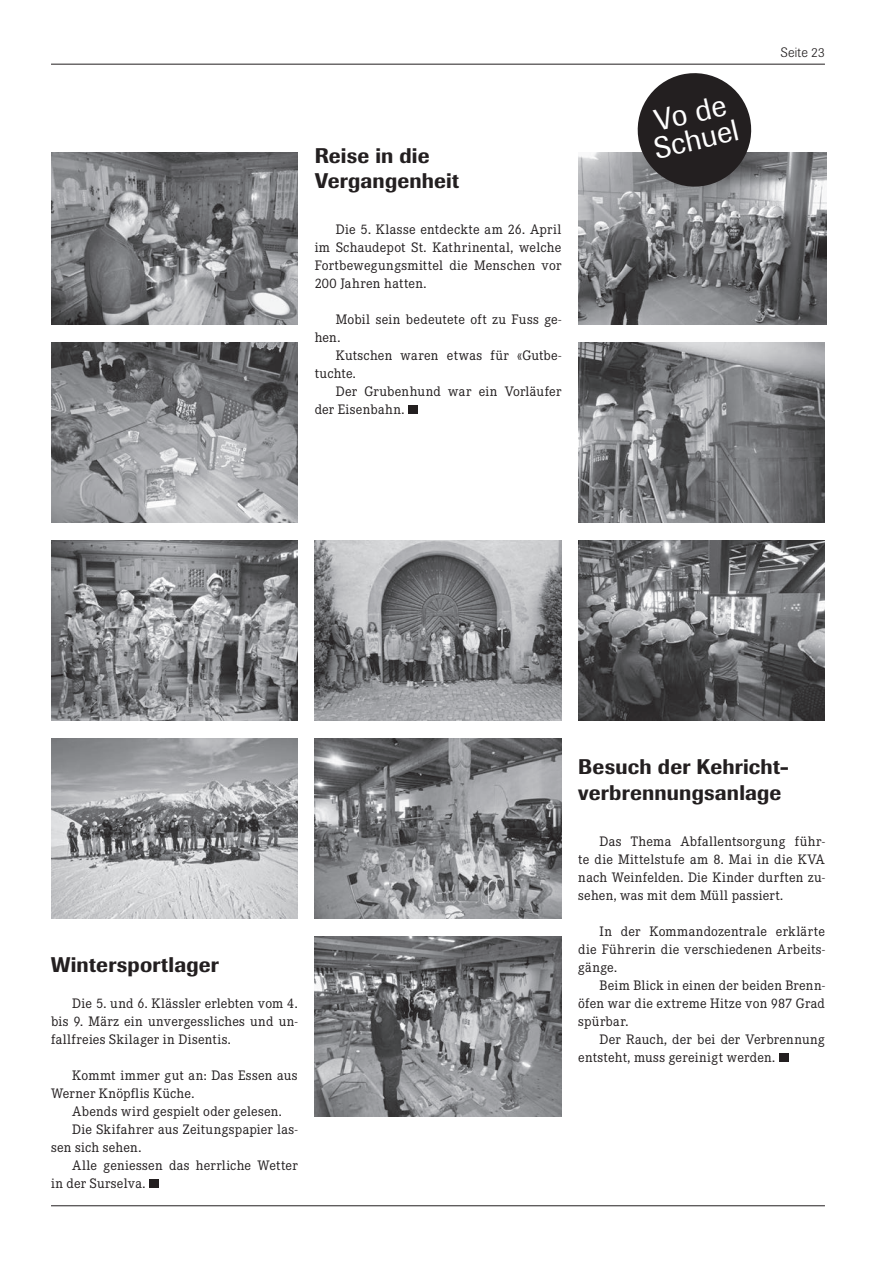
<style>
.page{position:relative;width:893px;height:1263px;background:#fff}
.page>*{position:absolute;margin:0;border:0;box-sizing:border-box;transform-origin:0 0}
.t1{font:30px/27px "Imago";color:#fff}
.t2{font:500 21px/25.2px "Imago";letter-spacing:.01em;color:#231f20}
.t3{font:13.5px/18px "Corporate EBQ";letter-spacing:.015em;color:#231f20;text-align:justify}
.t4{font:300 13.5px "Imago";letter-spacing:.015em;color:#231f20}
</style>
<div class="page">
<hr style="left:51px;top:64px;width:774px;height:1px;background:#231f20">
<hr style="left:51px;top:1205px;width:774px;height:1px;background:#231f20">
<img style="left:51px;top:152px;width:247px;height:172px">
<img style="left:51px;top:342px;width:247px;height:180px">
<img style="left:51px;top:540px;width:247px;height:180px">
<img style="left:51px;top:738px;width:247px;height:180px">
<div style="left:149px;top:1179px;width:10px;height:9px;background:#231f20"></div>
<div style="left:408px;top:405px;width:10px;height:9px;background:#231f20"></div>
<img style="left:315px;top:540px;width:246px;height:180px">
<img style="left:315px;top:738px;width:246px;height:180px">
<img style="left:315px;top:936px;width:246px;height:180px">
<div style="left:779px;top:1053px;width:10px;height:9px;background:#231f20"></div>
<img style="left:578px;top:152px;width:248px;height:172px">
<img style="left:578px;top:342px;width:247px;height:180px">
<img style="left:578px;top:540px;width:247px;height:180px">
<svg style="left:632px;top:73px;width:125px;height:119px"></svg>
<h2 class="t2" style="left:315px;top:143px;width:146px">Reise in die<br>Vergangenheit</h2>
<p class="t3" style="left:315px;top:220px;width:248px;text-indent:21px">Die 5. Klasse entdeckte am 26. April im Schaudepot St. Kathrinental, welche Fortbewegungsmittel die Menschen vor 200 Jahren hatten.</p>
<p class="t3" style="left:315px;top:310px;width:248px;text-indent:21px">Mobil sein bedeutete oft zu Fuss ge&shy;hen.</p>
<p class="t3" style="left:315px;top:346px;width:248px;text-indent:21px">Kutschen waren etwas für «Gutbe&shy;tuchte.</p>
<p class="t3" style="left:315px;top:382px;width:248px;text-indent:21px">Der Grubenhund war ein Vorläufer der Eisenbahn.</p>
<h1 class="t1" style="left:646px;top:109px;width:87px;rotate:-13deg">Vo de<br>Schuel</h1>
<p class="t4" style="left:781px;top:45px;width:46px">Seite 23</p>
<h2 class="t2" style="left:51px;top:952px;width:169px">Wintersportlager</h2>
<p class="t3" style="left:51px;top:994px;width:248px;text-indent:21px">Die 5. und 6. Klässler erlebten vom 4. bis 9. März ein unvergessliches und un&shy;fallfreies Skilager in Disentis.</p>
<p class="t3" style="left:51px;top:1066px;width:248px;text-indent:21px">Kommt immer gut an: Das Essen aus<br>Werner Knöpflis Küche.</p>
<p class="t3" style="left:72px;top:1102px;width:211px">Abends wird gespielt oder gelesen.</p>
<p class="t3" style="left:72px;top:1120px;width:227px">Die Skifahrer aus Zeitungspapier las-</p>
<p class="t3" style="left:51px;top:1138px;width:92px">sen sich sehen.</p>
<p class="t3" style="left:72px;top:1156px;width:227px">Alle geniessen das herrliche Wetter</p>
<p class="t3" style="left:51px;top:1174px;width:96px">in der Surselva.</p>
<h2 class="t2" style="left:578px;top:754px;width:212px">Besuch der Kehricht&shy;verbrennungsanlage</h2>
<p class="t3" style="left:578px;top:832px;width:248px;text-indent:21px">Das Thema Abfallentsorgung führ&shy;te die Mittelstufe am 8. Mai in die KVA nach Weinfelden. Die Kinder durften zu&shy;sehen, was mit dem Müll passiert.</p>
<p class="t3" style="left:578px;top:922px;width:248px;text-indent:21px">In der Kommandozentrale erklärte die Führerin die verschiedenen Arbeits&shy;gänge.</p>
<p class="t3" style="left:578px;top:976px;width:248px;text-indent:21px">Beim Blick in einen der beiden Brenn&shy;öfen war die extreme Hitze von 987 Grad spürbar.</p>
<p class="t3" style="left:578px;top:1030px;width:248px;text-indent:21px">Der Rauch, der bei der Verbrennung entsteht, muss gereinigt werden.</p>
</div>
